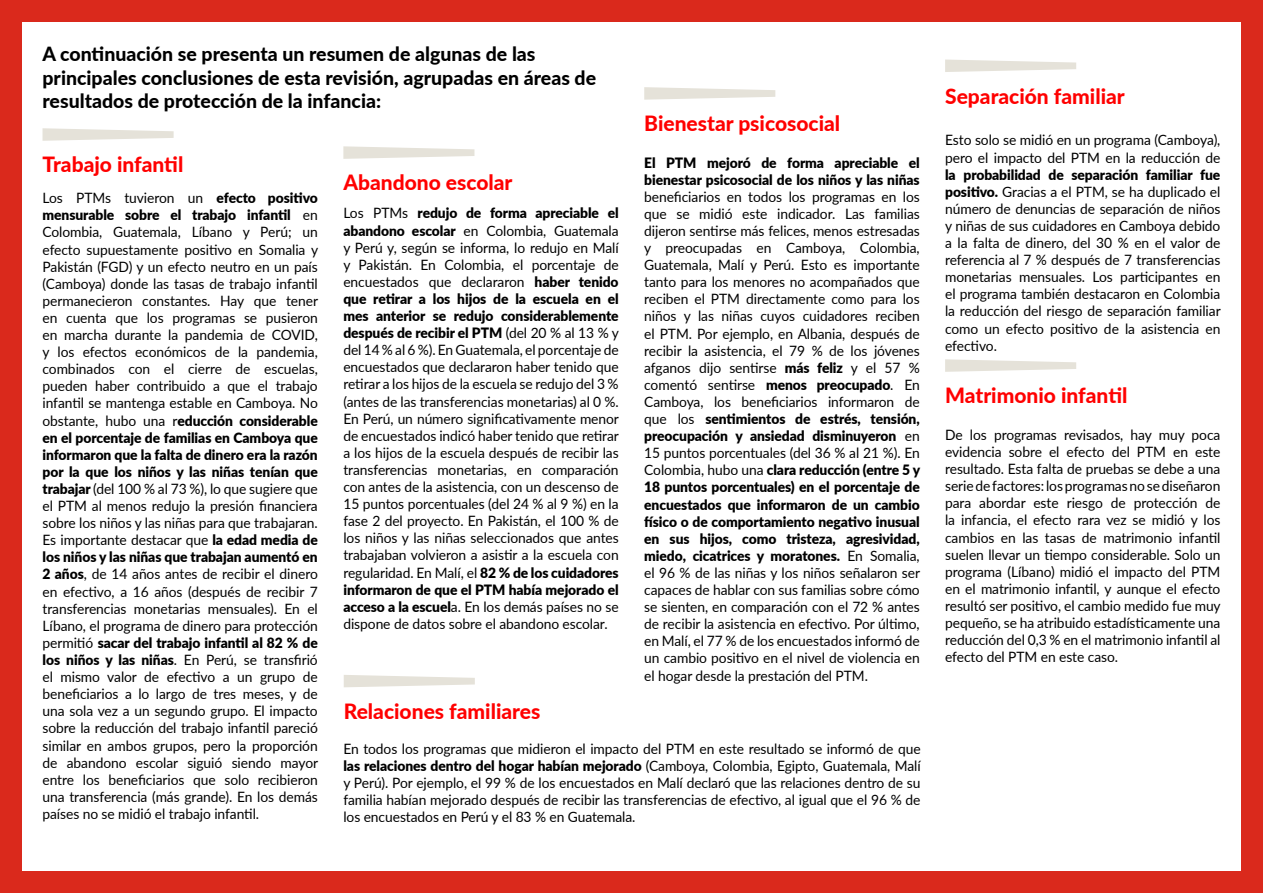
<style>
.page{position:relative;width:1263px;height:893px;background:#fff}
.page>*{position:absolute;margin:0;border:0;box-sizing:border-box;transform-origin:0 0}
.t1{font:800 21px "Lato";color:#f00}
.t2{font:800 19.5px/23.4px "Lato";color:#000}
.t3{font:14.25px/17.1px "Lato";letter-spacing:-.005em;color:#000;text-align:justify}
.t4{font:900 14.25px/17.1px "Lato";letter-spacing:-.005em;color:#000}
.s1{font-weight:900}
</style>
<div class="page">
<div style="left:0;top:872px;width:1263px;height:21px;background:#da291c"></div>
<div style="left:0;top:0;width:21px;height:888px;background:#da291c"></div>
<div style="left:0;top:0;width:1263px;height:21px;background:#da291c"></div>
<div style="left:1242px;top:0;width:21px;height:888px;background:#da291c"></div>
<svg style="left:43px;top:128px;width:131px;height:13px"></svg>
<svg style="left:343px;top:146px;width:131px;height:13px"></svg>
<svg style="left:344px;top:675px;width:131px;height:12px"></svg>
<svg style="left:644px;top:87px;width:131px;height:13px"></svg>
<svg style="left:945px;top:60px;width:131px;height:12px"></svg>
<svg style="left:945px;top:359px;width:131px;height:13px"></svg>
<h2 class="t2" style="left:43px;top:42px;width:555px">A continuación se presenta un resumen de algunas de las principales conclusiones de esta revisión, agrupadas en áreas de resultados de protección de la infancia:</h2>
<h1 class="t1" style="left:644px;top:108px;width:198px">Bienestar psicosocial</h1>
<h1 class="t1" style="left:43px;top:149px;width:142px">Trabajo infantil</h1>
<p class="t3" style="left:43px;top:189px;width:277px">Los PTMs tuvieron un <span class="s1">efecto positivo mensurable sobre el trabajo infantil</span> en Colombia, Guatemala, Líbano y Perú; un efecto supuestamente positivo en Somalia y Pakistán (FGD) y un efecto neutro en un país (Camboya) donde las tasas de trabajo infantil permanecieron constantes. Hay que tener en cuenta que los programas se pusieron en marcha durante la pandemia de COVID, y los efectos económicos de la pandemia, combinados con el cierre de escuelas, pueden haber contribuido a que el trabajo infantil se mantenga estable en Camboya. No obstante, hubo una r<span class="s1">educción considerable en el porcentaje de familias en Camboya que informaron que la falta de dinero era la razón por la que los niños y las niñas tenían que trabajar</span> (del 100 % al 73 %), lo que sugiere que el PTM al menos redujo la presión financiera sobre los niños y las niñas para que trabajaran.<br>Es importante destacar que <span class="s1">la edad media de los niños y las niñas que trabajan aumentó en 2 años</span>, de 14 años antes de recibir el dinero en efectivo, a 16 años (después de recibir 7 transferencias monetarias mensuales). En el Líbano, el programa de dinero para protección permitió <span class="s1">sacar del trabajo infantil al 82 % de los niños y las niñas</span>. En Perú, se transfirió el mismo valor de efectivo a un grupo de beneficiarios a lo largo de tres meses, y de una sola vez a un segundo grupo. El impacto sobre la reducción del trabajo infantil pareció similar en ambos grupos, pero la proporción de abandono escolar siguió siendo mayor entre los beneficiarios que solo recibieron una transferencia (más grande). En los demás países no se midió el trabajo infantil.</p>
<h1 class="t1" style="left:343px;top:167px;width:171px">Abandono escolar</h1>
<p class="t3" style="left:343px;top:204px;width:277px">Los PTMs <span class="s1">redujo de forma apreciable el abandono escolar</span> en Colombia, Guatemala y Perú y, según se informa, lo redujo en Malí y Pakistán. En Colombia, el porcentaje de encuestados que declararon <span class="s1">haber tenido que retirar a los hijos de la escuela en el mes anterior se redujo considerablemente después de recibir el PTM</span> (del 20 % al 13 % y del 14 % al 6 %). En Guatemala, el porcentaje de encuestados que declararon haber tenido que retirar a los hijos de la escuela se redujo del 3 % (antes de las transferencias monetarias) al 0 %.<br>En Perú, un número significativamente menor de encuestados indicó haber tenido que retirar a los hijos de la escuela después de recibir las transferencias monetarias, en comparación con antes de la asistencia, con un descenso de 15 puntos porcentuales (del 24 % al 9 %) en la fase 2 del proyecto. En Pakistán, el 100 % de los niños y las niñas seleccionados que antes trabajaban volvieron a asistir a la escuela con regularidad. En Malí, el <span class="s1">82 % de los cuidadores informaron de que el PTM había mejorado el acceso a la escuel</span>a. En los demás países no se dispone de datos sobre el abandono escolar.</p>
<h1 class="t1" style="left:344px;top:696px;width:198px">Relaciones familiares</h1>
<p class="t4" style="left:644px;top:153px;width:277px">El PTM mejoró de forma apreciable el bienestar psicosocial de los niños y las niñas</p>
<p class="t3" style="left:644px;top:187px;width:277px">beneficiarios en todos los programas en los que se midió este indicador. Las familias dijeron sentirse más felices, menos estresadas y preocupadas en Camboya, Colombia, Guatemala, Malí y Perú. Esto es importante tanto para los menores no acompañados que reciben el PTM directamente como para los niños y las niñas cuyos cuidadores reciben el PTM. Por ejemplo, en Albania, después de recibir la asistencia, el 79 % de los jóvenes afganos dijo sentirse <span class="s1">más feliz</span> y el 57 % comentó sentirse <span class="s1">menos preocupado</span>. En Camboya, los beneficiarios informaron de que los <span class="s1">sentimientos de estrés, tensión, preocupación y ansiedad disminuyeron</span> en 15 puntos porcentuales (del 36 % al 21 %). En Colombia, hubo una <span class="s1">clara reducción (entre 5 y 18 puntos porcentuales) en el porcentaje de encuestados que informaron de un cambio físico o de comportamiento negativo inusual en sus hijos, como tristeza, agresividad, miedo, cicatrices y moratones.</span> En Somalia, el 96 % de las niñas y los niños señalaron ser capaces de hablar con sus familias sobre cómo se sienten, en comparación con el 72 % antes de recibir la asistencia en efectivo. Por último, en Malí, el 77 % de los encuestados informó de un cambio positivo en el nivel de violencia en el hogar desde la prestación del PTM.</p>
<p class="t3" style="left:343px;top:739px;width:579px">En todos los programas que midieron el impacto del PTM en este resultado se informó de que <span class="s1">las relaciones dentro del hogar habían mejorado</span> (Camboya, Colombia, Egipto, Guatemala, Malí y Perú). Por ejemplo, el 99 % de los encuestados en Malí declaró que las relaciones dentro de su familia habían mejorado después de recibir las transferencias de efectivo, al igual que el 96 % de los encuestados en Perú y el 83 % en Guatemala.</p>
<h1 class="t1" style="left:945px;top:80px;width:181px">Separación familiar</h1>
<p class="t3" style="left:945px;top:131px;width:277px">Esto solo se midió en un programa (Camboya), pero el impacto del PTM en la reducción de</p>
<p class="t3" style="left:945px;top:165px;width:277px"><span class="s1">la probabilidad de separación familiar fue positivo.</span> Gracias a el PTM, se ha duplicado el número de denuncias de separación de niños y niñas de sus cuidadores en Camboya debido a la falta de dinero, del 30 % en el valor de referencia al 7 % después de 7 transferencias monetarias mensuales. Los participantes en el programa también destacaron en Colombia la reducción del riesgo de separación familiar como un efecto positivo de la asistencia en efectivo.</p>
<h1 class="t1" style="left:945px;top:380px;width:184px">Matrimonio infantil</h1>
<p class="t3" style="left:945px;top:426px;width:277px">De los programas revisados, hay muy poca evidencia sobre el efecto del PTM en este resultado. Esta falta de pruebas se debe a una serie de factores: los programas no se diseñaron para abordar este riesgo de protección de la infancia, el efecto rara vez se midió y los cambios en las tasas de matrimonio infantil suelen llevar un tiempo considerable. Solo un programa (Líbano) midió el impacto del PTM en el matrimonio infantil, y aunque el efecto resultó ser positivo, el cambio medido fue muy pequeño, se ha atribuido estadísticamente una reducción del 0,3 % en el matrimonio infantil al efecto del PTM en este caso.</p>
</div>
